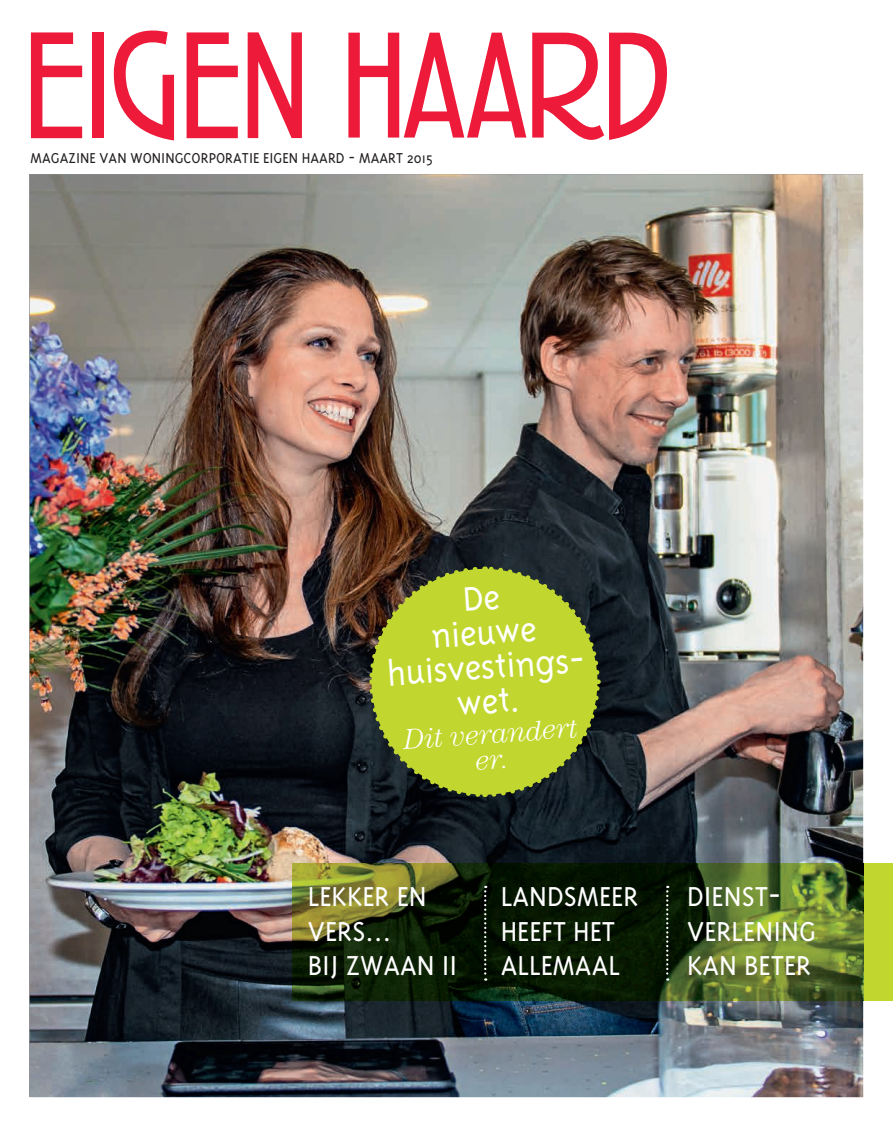
<style>
.page{position:relative;width:893px;height:1127px;background:#fff}
.page>*{position:absolute;margin:0;border:0;box-sizing:border-box;transform-origin:0 0}
.t1{font:300 39px/34.5px "Triplex";color:#fff;text-align:center}
.t2{font:300 31.5px/34.5px "Triplex";color:#fff}
.t3{font:italic 300 28.5px/25.5px "Century";color:#fff;text-align:center}
.t4{font:300 16.5px "Triplex";color:#231f20}
</style>
<div class="page">
<img style="left:30px;top:174px;width:833px;height:923px">
<div style="left:863px;top:863px;width:30px;height:138px;background:#c1d72f"></div>
<img style="left:292px;top:863px;width:571px;height:138px">
<svg style="left:484px;top:886px;width:2px;height:94px"></svg>
<svg style="left:666px;top:886px;width:2px;height:94px"></svg>
<svg style="left:367px;top:564px;width:235px;height:235px;background:#96a72c"></svg>
<div style="left:93px;top:32px;width:11px;height:106px;background:#ed1a3a"></div>
<svg style="left:248px;top:32px;width:54px;height:106px"></svg>
<svg style="left:348px;top:33px;width:178px;height:105px"></svg>
<svg style="left:532px;top:33px;width:135px;height:107px"></svg>
<svg style="left:114px;top:31px;width:60px;height:109px"></svg>
<svg style="left:31px;top:32px;width:51px;height:106px"></svg>
<svg style="left:187px;top:32px;width:51px;height:106px"></svg>
<p class="t4" style="left:31px;top:149px;width:404px">MAGAZINE VAN WONINGCORPORATIE EIGEN HAARD - MAART 2015</p>
<p class="t1" style="left:381px;top:587px;width:200px;rotate:-4deg">De<br>nieuwe huisvestings&shy;wet.</p>
<p class="t3" style="left:403px;top:726px;width:175px;rotate:-4deg">Dit verandert er.</p>
<p class="t2" style="left:308px;top:879px;width:151px">LEKKER EN<br>VERS...<br>BIJ ZWAAN II</p>
<p class="t2" style="left:501px;top:879px;width:139px">LANDSMEER<br>HEEFT HET<br>ALLEMAAL</p>
<p class="t2" style="left:687px;top:879px;width:131px">DIENST-<br>VERLENING<br>KAN BETER</p>
</div>
